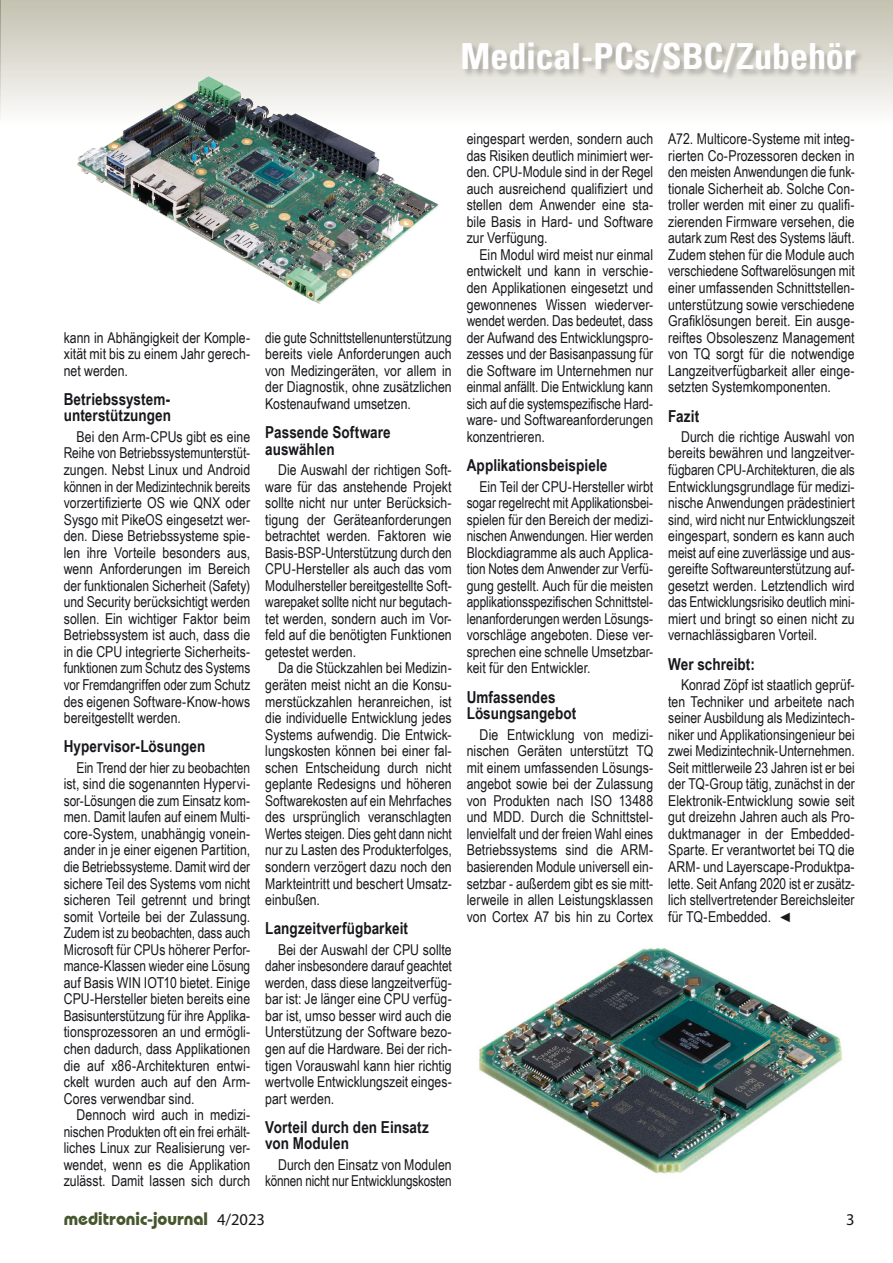
<style>
.page{position:relative;width:893px;height:1263px;background:#fff}
.page>*{position:absolute;margin:0;border:0;box-sizing:border-box;transform-origin:0 0}
.t1{font:700 condensed 36px "Univers";letter-spacing:-.005em;color:#fff}
.t2{font:700 18px "Bauhaus IT Cby BT";color:#46562d}
.t3{font:700 16.5px/16.5px "Arial Narrow";letter-spacing:.005em;color:#1a171c}
.t4{font:16.5px "Myriad Pro";color:#1a171c}
.t5{font:15px/16.5px "Arial Narrow";color:#1a171c;text-align:justify}
.s1{font-family:"Arial";font-style:italic;font-size:13.5px}
.s2{font-family:"Myriad Pro";font-weight:400;font-size:16.5px;color:#1a171c}
</style>
<div class="page">
<div style="left:0;top:0;width:893px;height:128px;background:linear-gradient(to bottom,#c3c0af,#fefefe)"></div>
<svg style="left:0;top:0;width:1px;height:128px"></svg>
<div style="left:462px;top:43px;width:402px;height:38px;background:#1a171c;opacity:.25"></div>
<img style="left:65px;top:66px;width:388px;height:238px">
<img style="left:479px;top:948px;width:363px;height:226px">
<h1 class="t1" style="left:460px;top:34px;width:397px">Medical-PCs/SBC/Zubehör</h1>
<p class="t5" style="left:64px;top:328px;width:188px">kann in Abhängigkeit der Komple&shy;xität mit bis zu einem Jahr gerech&shy;net werden.</p>
<p class="t3" style="left:64px;top:390px;width:109px">Betriebssystem&shy;unterstützungen</p>
<p class="t5" style="left:64px;top:428px;width:188px;text-indent:13px">Bei den Arm-CPUs gibt es eine Reihe von Betriebssystemunterstüt&shy;zungen. Nebst Linux und Android können in der Medizintechnik bereits vorzertifizierte OS wie QNX oder Sysgo mit PikeOS eingesetzt wer&shy;den. Diese Betriebssysteme spie&shy;len ihre Vorteile besonders aus, wenn Anforderungen im Bereich der funktionalen Sicherheit (Safety) und Security berücksichtigt werden sollen. Ein wichtiger Faktor beim Betriebssystem ist auch, dass die in die CPU integrierte Sicherheits&shy;funktionen zum Schutz des Systems vor Fremdangriffen oder zum Schutz des eigenen Software-Know-hows bereitgestellt werden.</p>
<p class="t3" style="left:64px;top:737px;width:143px">Hypervisor-Lösungen</p>
<p class="t5" style="left:64px;top:759px;width:188px;text-indent:13px">Ein Trend der hier zu beobachten ist, sind die sogenannten Hypervi&shy;sor-Lösungen die zum Einsatz kom&shy;men. Damit laufen auf einem Multi&shy;core-System, unabhängig vonein&shy;ander in je einer eigenen Partition, die Betriebssysteme. Damit wird der sichere Teil des Systems vom nicht sicheren Teil getrennt und bringt somit Vorteile bei der Zulassung.<br>Zudem ist zu beobachten, dass auch Microsoft für CPUs höherer Perfor&shy;mance-Klassen wieder eine Lösung auf Basis WIN IOT10 bietet. Einige CPU-Hersteller bieten bereits eine Basisunterstützung für ihre Applika&shy;tionsprozessoren an und ermögli&shy;chen dadurch, dass Applikationen die auf x86-Architekturen entwi&shy;ckelt wurden auch auf den Arm-Cores verwendbar sind.</p>
<p class="t5" style="left:64px;top:1106px;width:188px;text-indent:13px">Dennoch wird auch in medizi&shy;nischen Produkten oft ein frei erhält&shy;liches Linux zur Realisierung ver&shy;wendet, wenn es die Applikation zulässt. Damit lassen sich durch</p>
<p class="t5" style="left:265px;top:328px;width:188px">die gute Schnittstellenunterstützung bereits viele Anforderungen auch von Medizingeräten, vor allem in der Diagnostik, ohne zusätzlichen Kostenaufwand umsetzen.</p>
<p class="t3" style="left:265px;top:423px;width:127px">Passende Software auswählen</p>
<p class="t5" style="left:265px;top:461px;width:188px;text-indent:13px">Die Auswahl der richtigen Soft&shy;ware für das anstehende Projekt sollte nicht nur unter Berücksich&shy;tigung der Geräteanforderungen betrachtet werden. Faktoren wie Basis-BSP-Unterstützung durch den CPU-Hersteller als auch das vom Modulhersteller bereitgestellte Soft&shy;warepaket sollte nicht nur begutach&shy;tet werden, sondern auch im Vor&shy;feld auf die benötigten Funktionen getestet werden.</p>
<p class="t5" style="left:265px;top:659px;width:188px;text-indent:13px">Da die Stückzahlen bei Medizin&shy;geräten meist nicht an die Konsu&shy;merstückzahlen heranreichen, ist die individuelle Entwicklung jedes Systems aufwendig. Die Entwick&shy;lungskosten können bei einer fal&shy;schen Entscheidung durch nicht geplante Redesigns und höheren Softwarekosten auf ein Mehrfaches des ursprünglich veranschlagten Wertes steigen. Dies geht dann nicht nur zu Lasten des Produkterfolges, sondern verzögert dazu noch den Markteintritt und beschert Umsatz&shy;einbußen.</p>
<p class="t3" style="left:265px;top:919px;width:144px">Langzeitverfügbarkeit</p>
<p class="t5" style="left:265px;top:940px;width:188px;text-indent:13px">Bei der Auswahl der CPU sollte daher insbesondere darauf geachtet werden, dass diese langzeitverfüg&shy;bar ist: Je länger eine CPU verfüg&shy;bar ist, umso besser wird auch die Unterstützung der Software bezo&shy;gen auf die Hardware. Bei der rich&shy;tigen Vorauswahl kann hier richtig wertvolle Entwicklungszeit einges&shy;part werden.</p>
<p class="t3" style="left:265px;top:1118px;width:165px">Vorteil durch den Einsatz von Modulen</p>
<p class="t5" style="left:265px;top:1156px;width:188px;text-align:right">Durch den Einsatz von Modulen können nicht nur Entwicklungskosten</p>
<p class="t5" style="left:467px;top:130px;width:188px">eingespart werden, sondern auch das Risiken deutlich minimiert wer&shy;den. CPU-Module sind in der Regel auch ausreichend qualifiziert und stellen dem Anwender eine sta&shy;bile Basis in Hard- und Software zur Verfügung.</p>
<p class="t5" style="left:467px;top:246px;width:188px;text-indent:13px">Ein Modul wird meist nur einmal entwickelt und kann in verschie&shy;den Applikationen eingesetzt und gewonnenes Wissen wiederver&shy;wendet werden. Das bedeutet, dass der Aufwand des Entwicklungspro&shy;zesses und der Basisanpassung für die Software im Unternehmen nur einmal anfällt. Die Entwicklung kann sich auf die systemspezifische Hard&shy;ware- und Softwareanforderungen konzentrieren.</p>
<p class="t3" style="left:467px;top:456px;width:142px">Applikationsbeispiele</p>
<p class="t5" style="left:467px;top:477px;width:188px;text-indent:13px">Ein Teil der CPU-Hersteller wirbt sogar regelrecht mit Applikationsbei&shy;spielen für den Bereich der medizi&shy;nischen Anwendungen. Hier werden Blockdiagramme als auch Applica&shy;tion Notes dem Anwender zur Verfü&shy;gung gestellt. Auch für die meisten applikationsspezifischen Schnittstel&shy;lenanforderungen werden Lösungs&shy;vorschläge angeboten. Diese ver&shy;sprechen eine schnelle Umsetzbar&shy;keit für den Entwickler.</p>
<p class="t3" style="left:467px;top:688px;width:111px">Umfassendes<br>Lösungsangebot</p>
<p class="t5" style="left:467px;top:725px;width:188px;text-indent:13px">Die Entwicklung von medizi&shy;nischen Geräten unterstützt TQ mit einem umfassenden Lösungs&shy;angebot sowie bei der Zulassung von Produkten nach ISO 13488 und MDD. Durch die Schnittstel&shy;lenvielfalt und der freien Wahl eines Betriebssystems sind die ARM&shy;basierenden Module universell ein&shy;setzbar - außerdem gibt es sie mitt&shy;lerweile in allen Leistungsklassen von Cortex A7 bis hin zu Cortex</p>
<p class="t5" style="left:668px;top:130px;width:188px">A72. Multicore-Systeme mit integ&shy;rierten Co-Prozessoren decken in den meisten Anwendungen die funk&shy;tionale Sicherheit ab. Solche Con&shy;troller werden mit einer zu qualifi&shy;zierenden Firmware versehen, die autark zum Rest des Systems läuft.<br>Zudem stehen für die Module auch verschiedene Softwarelösungen mit einer umfassenden Schnittstellen&shy;unterstützung sowie verschiedene Grafiklösungen bereit. Ein ausge&shy;reiftes Obsoleszenz Management von TQ sorgt für die notwendige Langzeitverfügbarkeit aller einge&shy;setzten Systemkomponenten.</p>
<p class="t3" style="left:668px;top:407px;width:33px">Fazit</p>
<p class="t5" style="left:668px;top:428px;width:188px;text-indent:13px">Durch die richtige Auswahl von bereits bewähren und langzeitver&shy;fügbaren CPU-Architekturen, die als Entwicklungsgrundlage für medizi&shy;nische Anwendungen prädestiniert sind, wird nicht nur Entwicklungszeit eingespart, sondern es kann auch meist auf eine zuverlässige und aus&shy;gereifte Softwareunterstützung auf&shy;gesetzt werden. Letztendlich wird das Entwicklungsrisiko deutlich mini&shy;miert und bringt so einen nicht zu vernachlässigbaren Vorteil.</p>
<p class="t3" style="left:668px;top:655px;width:88px">Wer schreibt:</p>
<p class="t5" style="left:668px;top:676px;width:188px;text-indent:13px">Konrad Zöpf ist staatlich geprüf&shy;ten Techniker und arbeitete nach seiner Ausbildung als Medizintech&shy;niker und Applikationsingenieur bei zwei Medizintechnik-Unternehmen.<br>Seit mittlerweile 23 Jahren ist er bei der TQ-Group tätig, zunächst in der Elektronik-Entwicklung sowie seit gut dreizehn Jahren auch als Pro&shy;duktmanager in der Embedded-Sparte. Er verantwortet bei TQ die ARM- und Layerscape-Produktpa&shy;lette. Seit Anfang 2020 ist er zusätz&shy;lich stellvertretender Bereichsleiter für TQ-Embedded. <span class="s1">◄</span></p>
<p class="t2" style="left:64px;top:1207px;width:203px">meditronic-journal <span class="s2">4/2023</span></p>
<p class="t4" style="left:846px;top:1209px;width:10px">3</p>
</div>
